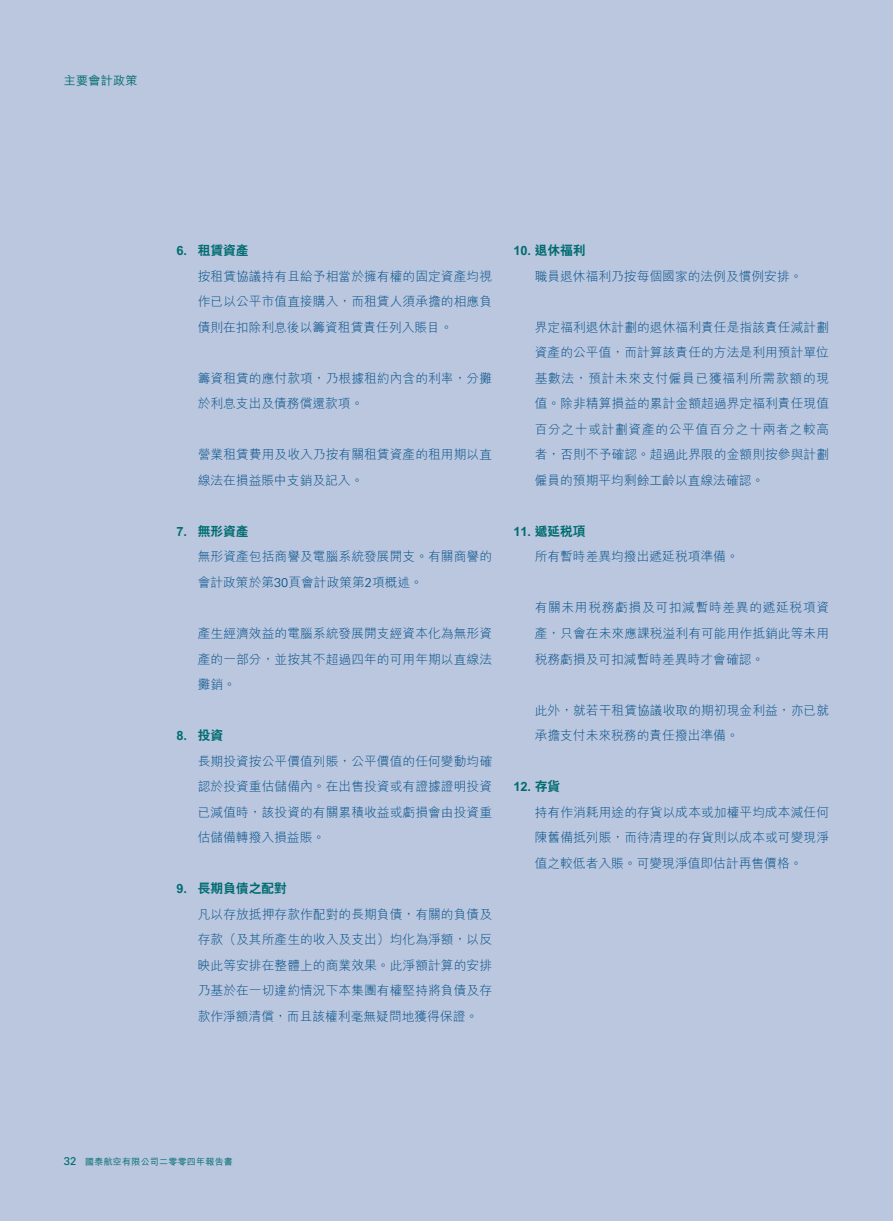
<style>
.page{position:relative;width:893px;height:1221px;background:#fff}
.page>*{position:absolute;margin:0;border:0;box-sizing:border-box;transform-origin:0 0}
.t1{font:300 12.75px/25.5px "M Hei";letter-spacing:.005em;color:#004d87;text-align:justify}
.t2{font:800 12.75px "C Hei 2";color:#006c70}
.t3{font:500 12px "M Hei";letter-spacing:.03em;color:#006c70}
.t4{font:500 9px "M Hei";letter-spacing:.03em;color:#006c70}
.s1{font-family:"Univers"}
.s2{font-family:"Univers";font-weight:400;font-size:11.25px}
</style>
<div class="page">
<div style="left:0;top:0;width:893px;height:1220px;background:#bac7de"></div>
<p class="t3" style="left:64px;top:74px;width:75px">主要會計政策</p>
<p class="t2" style="left:176px;top:244px;width:74px">6. 租賃資產</p>
<p class="t1" style="left:198px;top:264px;width:296px">按租賃協議持有且給予相當於擁有權的固定資產均視作已以公平市值直接購入，而租賃人須承擔的相應負債則在扣除利息後以籌資租賃責任列入賬目。</p>
<p class="t1" style="left:198px;top:366px;width:296px">籌資租賃的應付款項，乃根據租約內含的利率，分攤於利息支出及債務償還款項。</p>
<p class="t1" style="left:198px;top:442px;width:296px">營業租賃費用及收入乃按有關租賃資產的租用期以直線法在損益賬中支銷及記入。</p>
<p class="t2" style="left:176px;top:524px;width:74px">7. 無形資產</p>
<p class="t1" style="left:198px;top:544px;width:296px">無形資產包括商譽及電腦系統發展開支。有關商譽的會計政策於第<span class="s1">30</span>頁會計政策第<span class="s1">2</span>項概述。</p>
<p class="t1" style="left:198px;top:621px;width:296px">產生經濟效益的電腦系統發展開支經資本化為無形資產的一部分，並按其不超過四年的可用年期以直線法攤銷。</p>
<p class="t2" style="left:176px;top:728px;width:48px">8. 投資</p>
<p class="t1" style="left:198px;top:748px;width:296px">長期投資按公平價值列賬，公平價值的任何變動均確認於投資重估儲備內。在出售投資或有證據證明投資已減值時，該投資的有關累積收益或虧損會由投資重估儲備轉撥入損益賬。</p>
<p class="t2" style="left:176px;top:881px;width:112px">9. 長期負債之配對</p>
<p class="t1" style="left:198px;top:901px;width:296px">凡以存放抵押存款作配對的長期負債，有關的負債及存款（及其所產生的收入及支出）均化為淨額，以反映此等安排在整體上的商業效果。此淨額計算的安排乃基於在一切違約情況下本集團有權堅持將負債及存款作淨額清償，而且該權利毫無疑問地獲得保證。</p>
<p class="t2" style="left:513px;top:244px;width:74px">10. 退休福利</p>
<p class="t1" style="left:535px;top:264px;width:269px">職員退休福利乃按每個國家的法例及慣例安排。</p>
<p class="t1" style="left:535px;top:315px;width:296px">界定福利退休計劃的退休福利責任是指該責任減計劃資產的公平值，而計算該責任的方法是利用預計單位基數法，預計未來支付僱員已獲福利所需款額的現值。除非精算損益的累計金額超過界定福利責任現值百分之十或計劃資產的公平值百分之十兩者之較高者，否則不予確認。超過此界限的金額則按參與計劃僱員的預期平均剩餘工齡以直線法確認。</p>
<p class="t2" style="left:513px;top:524px;width:74px">11. 遞延稅項</p>
<p class="t1" style="left:535px;top:544px;width:205px">所有暫時差異均撥出遞延稅項準備。</p>
<p class="t1" style="left:535px;top:595px;width:296px">有關未用稅務虧損及可扣減暫時差異的遞延稅項資產，只會在未來應課稅溢利有可能用作抵銷此等未用稅務虧損及可扣減暫時差異時才會確認。</p>
<p class="t1" style="left:535px;top:697px;width:296px">此外，就若干租賃協議收取的期初現金利益，亦已就承擔支付未來稅務的責任撥出準備。</p>
<p class="t2" style="left:513px;top:779px;width:48px">12. 存貨</p>
<p class="t1" style="left:535px;top:799px;width:296px">持有作消耗用途的存貨以成本或加權平均成本減任何陳舊備抵列賬，而待清理的存貨則以成本或可變現淨值之較低者入賬。可變現淨值即估計再售價格。</p>
<p class="t4" style="left:64px;top:1156px;width:171px"><span class="s2">32</span> 國泰航空有限公司二零零四年報告書</p>
</div>
